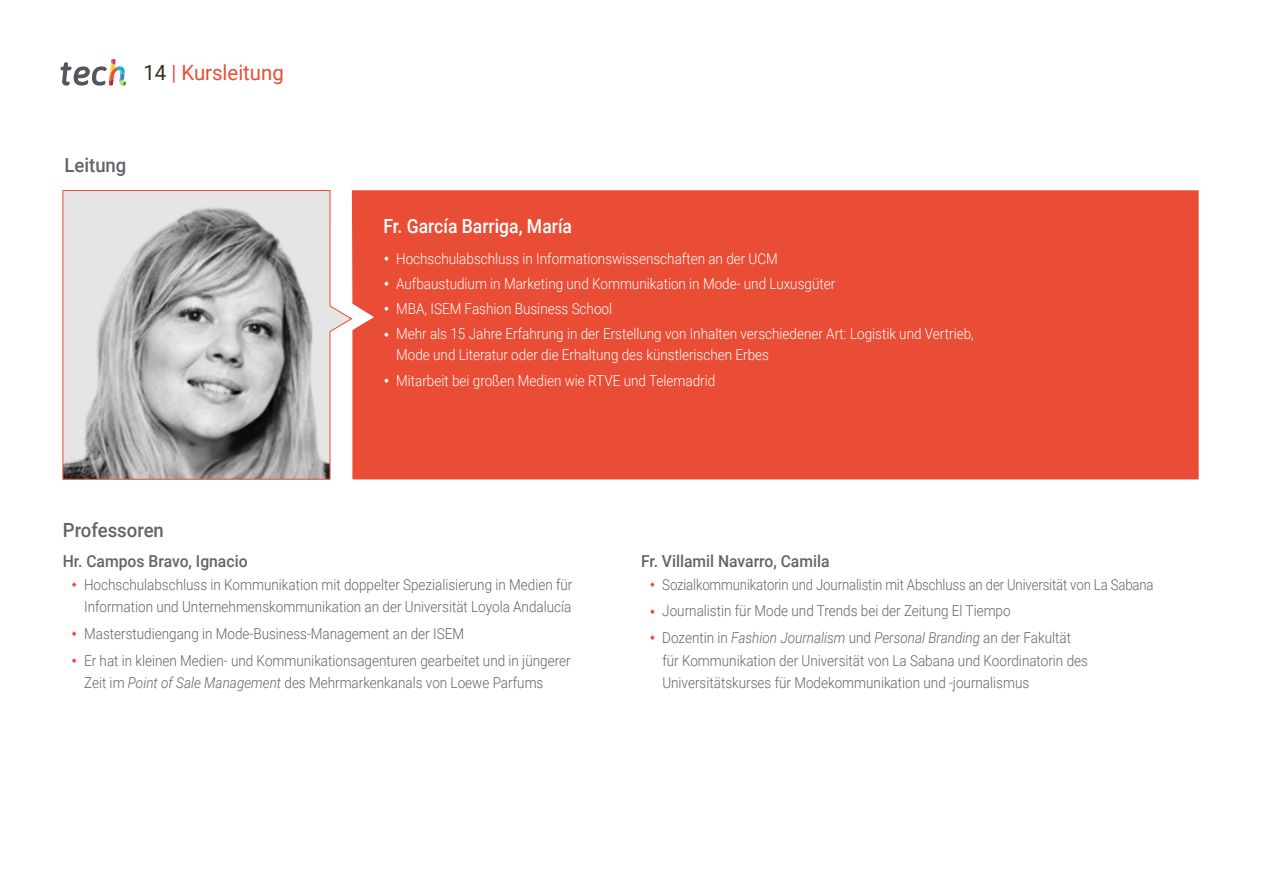
<style>
.page{position:relative;width:1263px;height:893px;background:#fff}
.page>*{position:absolute;margin:0;border:0;box-sizing:border-box;transform-origin:0 0}
.t1{font:21px "Roboto";color:#e94d35}
.t2{font:500 19.5px "Roboto";color:#fff;scale:.9 1}
.t3{font:500 19.5px "Roboto";color:#61646a;scale:.95 1}
.t4{font:500 16.5px "Roboto";color:#61646a;scale:.95 1}
.t5{font:300 15px/22.5px "Roboto";color:#61646a;scale:.9 1}
.t6{font:300 15px/25.2px "Roboto";color:#fff;scale:.9 1}
.t7{font:300 15px/26.7px "Roboto";color:#61646a;scale:.88 1}
.s1{color:#312e20}
.s2{font-style:italic}
</style>
<div class="page">
<svg style="left:61px;top:59px;width:65px;height:27px"></svg>
<div style="left:352px;top:190px;width:847px;height:289px;background:#e94d35"></div>
<svg style="left:63px;top:190px;width:289px;height:290px"></svg>
<svg style="left:384px;top:256px;width:5px;height:5px"></svg>
<svg style="left:384px;top:281px;width:5px;height:5px"></svg>
<svg style="left:384px;top:306px;width:5px;height:5px"></svg>
<svg style="left:384px;top:332px;width:5px;height:5px"></svg>
<svg style="left:384px;top:378px;width:5px;height:5px"></svg>
<h1 class="t1" style="left:144px;top:57px;width:142px"><span class="s1">14</span> | Kursleitung</h1>
<h2 class="t3" style="left:64px;top:151px;width:67px">Leitung</h2>
<h2 class="t2" style="left:383px;top:213px;width:211px">Fr. García Barriga, María</h2>
<p class="t6" style="left:396px;top:245px;width:643px">Hochschulabschluss in Informationswissenschaften an der UCM<br>Aufbaustudium in Marketing und Kommunikation in Mode- und Luxusgüter<br>MBA, ISEM Fashion Business School<br>Mehr als 15 Jahre Erfahrung in der Erstellung von Inhalten verschiedener Art: Logistik und Vertrieb,</p>
<p class="t6" style="left:396px;top:342px;width:416px">Mode und Literatur oder die Erhaltung des künstlerischen Erbes<br>Mitarbeit bei großen Medien wie RTVE und Telemadrid</p>
<h2 class="t3" style="left:63px;top:516px;width:108px">Professoren</h2>
<p class="t4" style="left:63px;top:550px;width:196px">Hr. Campos Bravo, Ignacio</p>
<p class="t5" style="left:84px;top:572px;width:544px">Hochschulabschluss in Kommunikation mit doppelter Spezialisierung in Medien für<br>Information und Unternehmenskommunikation an der Universität Loyola Andalucía</p>
<p class="t5" style="left:84px;top:620px;width:542px;line-height:26.7px">Masterstudiengang in Mode-Business-Management an der ISEM<br>Er hat in kleinen Medien- und Kommunikationsagenturen gearbeitet und in jüngerer</p>
<p class="t5" style="left:84px;top:671px;width:512px">Zeit im <span class="s2">Point of Sale Management</span> des Mehrmarkenkanals von Loewe Parfums</p>
<p class="t4" style="left:641px;top:550px;width:200px">Fr. Villamil Navarro, Camila</p>
<p class="t7" style="left:662px;top:570px;width:560px">Sozialkommunikatorin und Journalistin mit Abschluss an der Universität von La Sabana<br>Journalistin für Mode und Trends bei der Zeitung El Tiempo<br>Dozentin in <span class="s2">Fashion Journalism</span> und <span class="s2">Personal Branding</span> an der Fakultät</p>
<p class="t5" style="left:662px;top:648px;width:474px">für Kommunikation der Universität von La Sabana und Koordinatorin des<br>Universitätskurses für Modekommunikation und -journalismus</p>
</div>
